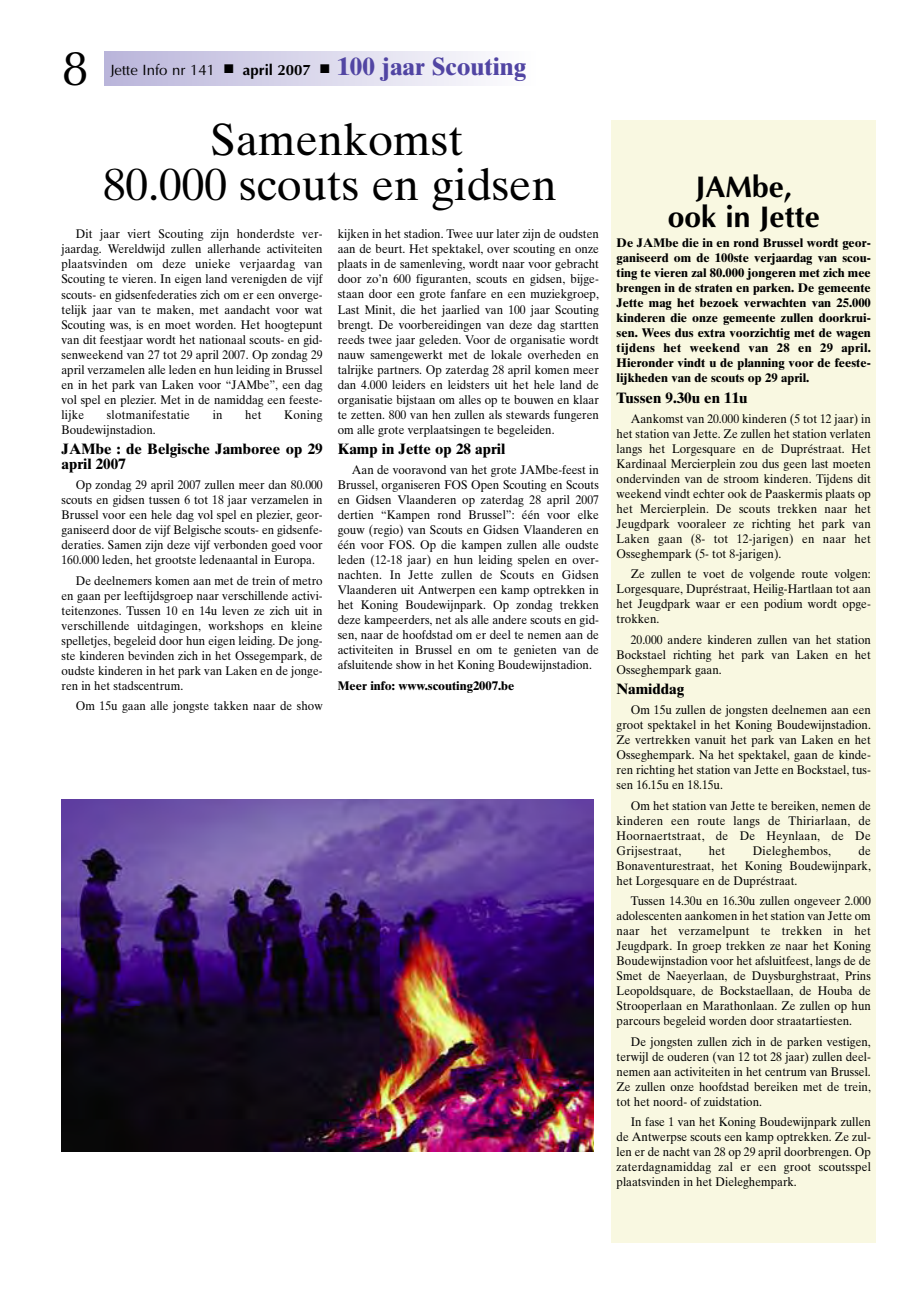
<style>
.page{position:relative;width:922px;height:1294px;background:#fff}
.page>*{position:absolute;margin:0;border:0;box-sizing:border-box;transform-origin:0 0}
.t1{font:49.25px "Optima";color:#000}
.t2{font:45px/45px "Times Ten";color:#000;text-align:center}
.t3{font:700 30px/30px "Optima";color:#000;text-align:center}
.t4{font:700 25px "Times Ten";color:#5145a3}
.t5{font:700 15px/15px "Times Ten";color:#000}
.t6{font:12.5px/15px "Times Ten";color:#000;text-align:justify;scale:.93 1}
.t7{font:700 12.5px/15px "Times Ten";color:#000;text-align:justify}
.t8{font:12.5px "Times Ten";letter-spacing:.02em;color:#000;scale:.93 1}
.s1{font-family:"Optima";font-weight:400;font-size:15px;color:#000}
.s2{color:#000}
.s3{font-family:"Optima";font-size:15px;color:#000}
</style>
<div class="page">
<div style="left:104px;top:51px;width:431px;height:34px;background:linear-gradient(to right,#b9b5da,#fefeff)"></div>
<div style="left:611px;top:120px;width:264px;height:1122px;background:#f9f8e1"></div>
<img style="left:62px;top:799px;width:531px;height:352px">
<h1 class="t1" style="left:62px;top:40px;width:29px">8</h1>
<h3 class="t4" style="left:110px;top:57px;width:417px"><span class="s1">Jette Info nr 141</span> <span class="s2">■</span> <span class="s3">april 2007</span> <span class="s2">■</span> 100 jaar Scouting</h3>
<h2 class="t2" style="left:103px;top:121px;width:455px">Samenkomst<br>80.000 scouts en gidsen</h2>
<p class="t6" style="left:61px;top:228px;width:282px;text-indent:14px">Dit jaar viert Scouting zijn honderdste ver&shy;jaardag. Wereldwijd zullen allerhande activiteiten plaatsvinden om deze unieke verjaardag van Scouting te vieren. In eigen land verenigden de vijf scouts- en gidsenfederaties zich om er een onverge&shy;telijk jaar van te maken, met aandacht voor wat Scouting was, is en moet worden. Het hoogtepunt van dit feestjaar wordt het nationaal scouts- en gid&shy;senweekend van 27 tot 29 april 2007. Op zondag 29 april verzamelen alle leden en hun leiding in Brussel en in het park van Laken voor “JAMbe”, een dag vol spel en plezier. Met in de namiddag een feeste&shy;lijke</p>
<p class="t8" style="left:107px;top:409px;width:91px">slotmanifestatie</p>
<p class="t6" style="left:213px;top:408px;width:12px">in</p>
<p class="t6" style="left:245px;top:408px;width:19px">het</p>
<p class="t6" style="left:284px;top:408px;width:43px">Koning</p>
<p class="t6" style="left:61px;top:423px;width:103px">Boudewijnstadion.</p>
<p class="t5" style="left:61px;top:443px;width:263px">JAMbe : de Belgische Jamboree op 29 april 2007</p>
<p class="t6" style="left:61px;top:478px;width:282px;text-indent:14px">Op zondag 29 april 2007 zullen meer dan 80.000 scouts en gidsen tussen 6 tot 18 jaar verzamelen in Brussel voor een hele dag vol spel en plezier, geor&shy;ganiseerd door de vijf Belgische scouts- en gidsenfe&shy;deraties. Samen zijn deze vijf verbonden goed voor 160.000 leden, het grootste ledenaantal in Europa.</p>
<p class="t6" style="left:61px;top:574px;width:282px;text-indent:14px">De deelnemers komen aan met de trein of metro en gaan per leeftijdsgroep naar verschillende activi&shy;teitenzones. Tussen 10 en 14u leven ze zich uit in verschillende uitdagingen, workshops en kleine spelletjes, begeleid door hun eigen leiding. De jong&shy;ste kinderen bevinden zich in het Ossegempark, de oudste kinderen in het park van Laken en de jonge&shy;ren in het stadscentrum.</p>
<p class="t6" style="left:76px;top:699px;width:267px">Om 15u gaan alle jongste takken naar de show</p>
<p class="t6" style="left:337px;top:228px;width:282px">kijken in het stadion. Twee uur later zijn de oudsten aan de beurt. Het spektakel, over scouting en onze plaats in de samenleving, wordt naar voor gebracht door zo’n 600 figuranten, scouts en gidsen, bijge&shy;staan door een grote fanfare en een muziekgroep, Last Minit, die het jaarlied van 100 jaar Scouting brengt. De voorbereidingen van deze dag startten reeds twee jaar geleden. Voor de organisatie wordt nauw samengewerkt met de lokale overheden en talrijke partners. Op zaterdag 28 april komen meer dan 4.000 leiders en leidsters uit het hele land de organisatie bijstaan om alles op te bouwen en klaar te zetten. 800 van hen zullen als stewards fungeren om alle grote verplaatsingen te begeleiden.</p>
<p class="t5" style="left:337px;top:443px;width:169px">Kamp in Jette op 28 april</p>
<p class="t6" style="left:337px;top:463px;width:282px;text-indent:14px">Aan de vooravond van het grote JAMbe-feest in Brussel, organiseren FOS Open Scouting en Scouts en Gidsen Vlaanderen op zaterdag 28 april 2007 dertien “Kampen rond Brussel”: één voor elke gouw (regio) van Scouts en Gidsen Vlaanderen en één voor FOS. Op die kampen zullen alle oudste leden (12-18 jaar) en hun leiding spelen en over&shy;nachten. In Jette zullen de Scouts en Gidsen Vlaanderen uit Antwerpen een kamp optrekken in het Koning Boudewijnpark. Op zondag trekken deze kampeerders, net als alle andere scouts en gid&shy;sen, naar de hoofdstad om er deel te nemen aan de activiteiten in Brussel en om te genieten van de afsluitende show in het Koning Boudewijnstadion.</p>
<p class="t7" style="left:337px;top:679px;width:178px">Meer info: www.scouting2007.be</p>
<h3 class="t3" style="left:667px;top:171px;width:153px">JAMbe, ook in Jette</h3>
<p class="t7" style="left:616px;top:237px;width:256px">De JAMbe die in en rond Brussel wordt geor&shy;ganiseerd om de 100ste verjaardag van scou&shy;ting te vieren zal 80.000 jongeren met zich mee brengen in de straten en parken. De gemeente Jette mag het bezoek verwachten van 25.000 kinderen die onze gemeente zullen doorkrui&shy;sen. Wees dus extra voorzichtig met de wagen tijdens het weekend van 28 en 29 april.<br>Hieronder vindt u de planning voor de feeste&shy;lijkheden van de scouts op 29 april.</p>
<p class="t5" style="left:616px;top:392px;width:132px">Tussen 9.30u en 11u</p>
<p class="t6" style="left:616px;top:412px;width:275px;text-indent:14px">Aankomst van 20.000 kinderen (5 tot 12 jaar) in het station van Jette. Ze zullen het station verlaten langs het Lorgesquare en de Dupréstraat. Het Kardinaal Mercierplein zou dus geen last moeten ondervinden van de stroom kinderen. Tijdens dit weekend vindt echter ook de Paaskermis plaats op het Mercierplein. De scouts trekken naar het Jeugdpark vooraleer ze richting het park van Laken gaan (8- tot 12-jarigen) en naar het Osseghempark (5- tot 8-jarigen).</p>
<p class="t6" style="left:616px;top:568px;width:275px;text-indent:14px">Ze zullen te voet de volgende route volgen:<br>Lorgesquare, Dupréstraat, Heilig-Hartlaan tot aan het Jeugdpark waar er een podium wordt opge&shy;trokken.</p>
<p class="t6" style="left:616px;top:633px;width:275px;text-indent:14px">20.000 andere kinderen zullen van het station Bockstael richting het park van Laken en het Osseghempark gaan.</p>
<p class="t5" style="left:616px;top:683px;width:69px">Namiddag</p>
<p class="t6" style="left:616px;top:704px;width:275px;text-indent:14px">Om 15u zullen de jongsten deelnemen aan een groot spektakel in het Koning Boudewijnstadion.<br>Ze vertrekken vanuit het park van Laken en het Osseghempark. Na het spektakel, gaan de kinde&shy;ren richting het station van Jette en Bockstael, tus&shy;sen 16.15u en 18.15u.</p>
<p class="t6" style="left:616px;top:799px;width:275px;text-indent:14px">Om het station van Jette te bereiken, nemen de kinderen een route langs de Thiriarlaan, de Hoornaertstraat, de De Heynlaan, de De Grijsestraat,</p>
<p class="t6" style="left:616px;top:844px;width:275px;text-indent:242px">de Bonaventurestraat, het Koning Boudewijnpark, het Lorgesquare en de Dupréstraat.</p>
<p class="t6" style="left:616px;top:894px;width:275px;text-indent:14px">Tussen 14.30u en 16.30u zullen ongeveer 2.000 adolescenten aankomen in het station van Jette om naar het verzamelpunt te trekken in het Jeugdpark. In groep trekken ze naar het Koning Boudewijnstadion voor het afsluitfeest, langs de de Smet de Naeyerlaan, de Duysburghstraat, Prins Leopoldsquare, de Bockstaellaan, de Houba de Strooperlaan en Marathonlaan. Ze zullen op hun parcours begeleid worden door straatartiesten.</p>
<p class="t6" style="left:616px;top:1034px;width:275px;text-indent:14px">De jongsten zullen zich in de parken vestigen, terwijl de ouderen (van 12 tot 28 jaar) zullen deel&shy;nemen aan activiteiten in het centrum van Brussel.<br>Ze zullen onze hoofdstad bereiken met de trein, tot het noord- of zuidstation.</p>
<p class="t6" style="left:616px;top:1115px;width:275px;text-indent:14px">In fase 1 van het Koning Boudewijnpark zullen de Antwerpse scouts een kamp optrekken. Ze zul&shy;len er de nacht van 28 op 29 april doorbrengen. Op zaterdagnamiddag zal er een groot scoutsspel plaatsvinden in het Dieleghempark.</p>
<p class="t6" style="left:708px;top:844px;width:19px">het</p>
<p class="t8" style="left:752px;top:845px;width:86px">Dieleghembos,</p>
</div>
